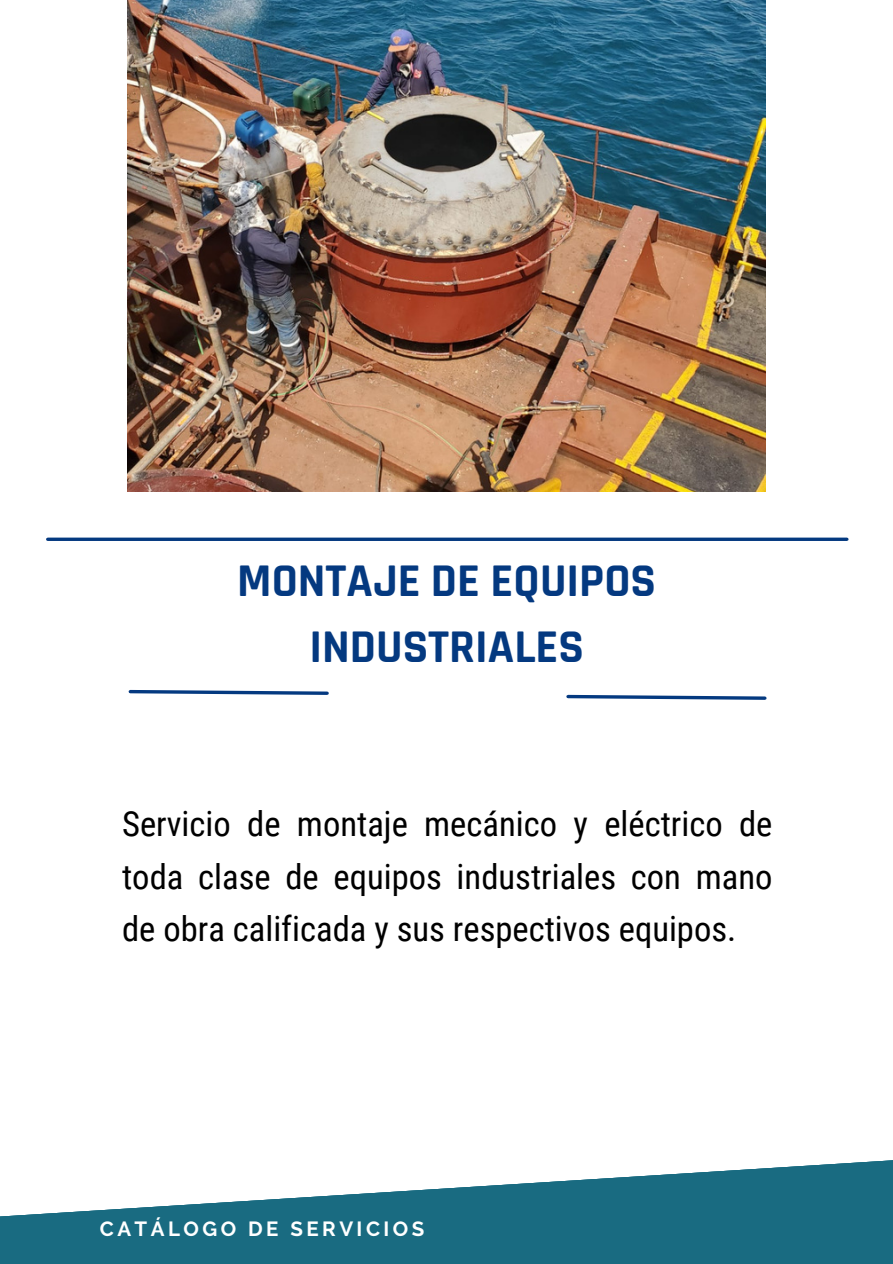
<style>
.page{position:relative;width:893px;height:1264px;background:#fff}
.page>*{position:absolute;margin:0;border:0;box-sizing:border-box;transform-origin:0 0}
.t1{font:700 47.4px/66.3px "Rajdhani";color:#043980;text-align:center}
.t2{font:34.65px/52.8px "Roboto Condensed";color:#000;text-align:justify}
.t3{font:700 20.4px "Raleway";letter-spacing:.17em;color:#fff}
</style>
<div class="page">
<div style="left:0;top:0;width:892px;height:1263px;background:#196b81"></div>
<div style="left:0;top:0;width:892px;height:1217px;background:#fff"></div>
<svg style="left:48px;top:537px;width:798px;height:4px;background:#2a5793"></svg>
<svg style="left:564px;top:693px;width:204px;height:8px;background:#97adca"></svg>
<svg style="left:127px;top:688px;width:203px;height:8px;background:#96acca"></svg>
<img style="left:128px;top:0;width:637px;height:491px">
<h1 class="t1" style="left:237px;top:548px;width:420px">MONTAJE DE EQUIPOS<br>INDUSTRIALES</h1>
<p class="t2" style="left:122px;top:797px;width:652px">Servicio de montaje mecánico y eléctrico de toda clase de equipos industriales con mano de obra calificada y sus respectivos equipos.</p>
<h2 class="t3" style="left:100px;top:1216px;width:326px">CATÁLOGO DE SERVICIOS</h2>
</div>
